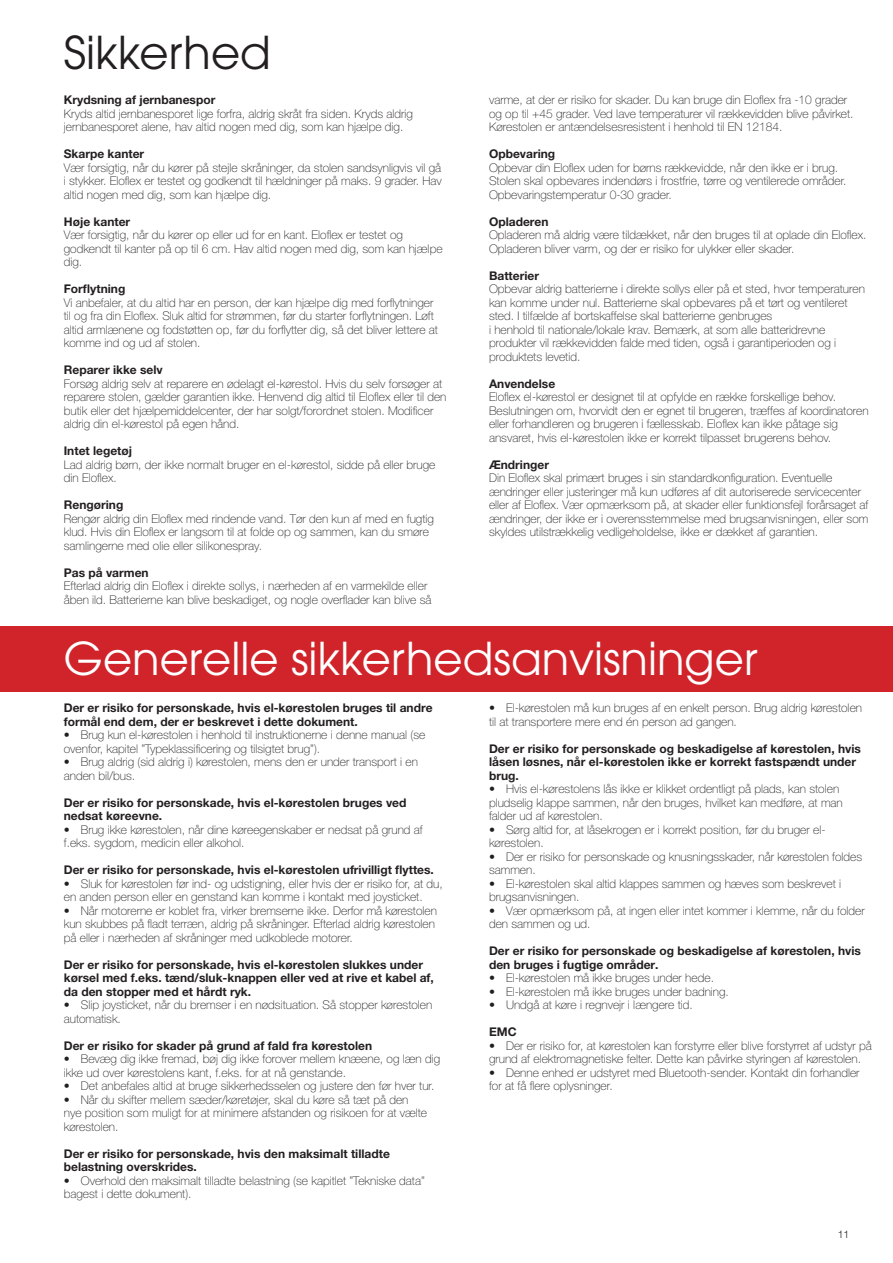
<style>
.page{position:relative;width:893px;height:1263px;background:#fff}
.page>*{position:absolute;margin:0;border:0;box-sizing:border-box;transform-origin:0 0}
.t1{font:45px "ITC Avant Garde Pro";color:#fff}
.t2{font:45px "ITC Avant Garde Pro";color:#231f20}
.Brödtext{font:100 12px/13.5px "Helvetica Neue LT Pro";color:#231f20}
.Brödtext-2{font:700 12px/13.5px "Helvetica Neue LT Pro";color:#231f20}
.t3{font:300 10.5px "Helvetica Neue";color:#231f20}
</style>
<div class="page">
<div style="left:1px;top:626px;width:892px;height:66px;background:#d1232a"></div>
<p class="t2" style="left:64px;top:24px;width:209px">Sikkerhed</p>
<p class="Brödtext-2" style="left:64px;top:93px;width:153px">Krydsning af jernbanespor</p>
<p class="Brödtext" style="left:64px;top:106px;width:351px">Kryds altid jernbanesporet lige forfra, aldrig skråt fra siden. Kryds aldrig jernbanesporet alene, hav altid nogen med dig, som kan hjælpe dig.</p>
<p class="Brödtext-2" style="left:64px;top:147px;width:82px">Skarpe kanter</p>
<p class="Brödtext" style="left:64px;top:160px;width:380px;text-align:justify">Vær forsigtig, når du kører på stejle skråninger, da stolen sandsynligvis vil gå i stykker. Eloflex er testet og godkendt til hældninger på maks. 9 grader. Hav altid nogen med dig, som kan hjælpe dig.</p>
<p class="Brödtext-2" style="left:64px;top:214px;width:68px">Høje kanter</p>
<p class="Brödtext" style="left:64px;top:228px;width:380px">Vær forsigtig, når du kører op eller ud for en kant. Eloflex er testet og godkendt til kanter på op til 6 cm. Hav altid nogen med dig, som kan hjælpe dig.</p>
<p class="Brödtext-2" style="left:64px;top:282px;width:63px">Forflytning</p>
<p class="Brödtext" style="left:64px;top:295px;width:376px">Vi anbefaler, at du altid har en person, der kan hjælpe dig med forflytninger til og fra din Eloflex. Sluk altid for strømmen, før du starter forflytningen. Løft altid armlænene og fodstøtten op, før du forflytter dig, så det bliver lettere at komme ind og ud af stolen.</p>
<p class="Brödtext-2" style="left:64px;top:363px;width:101px">Reparer ikke selv</p>
<p class="Brödtext" style="left:64px;top:376px;width:384px">Forsøg aldrig selv at reparere en ødelagt el-kørestol. Hvis du selv forsøger at reparere stolen, gælder garantien ikke. Henvend dig altid til Eloflex eller til den butik eller det hjælpemiddelcenter, der har solgt/forordnet stolen. Modificer aldrig din el-kørestol på egen hånd.</p>
<p class="Brödtext-2" style="left:64px;top:444px;width:70px">Intet legetøj</p>
<p class="Brödtext" style="left:64px;top:457px;width:373px">Lad aldrig børn, der ikke normalt bruger en el-kørestol, sidde på eller bruge din Eloflex.</p>
<p class="Brödtext-2" style="left:64px;top:498px;width:61px">Rengøring</p>
<p class="Brödtext" style="left:64px;top:511px;width:372px">Rengør aldrig din Eloflex med rindende vand. Tør den kun af med en fugtig klud. Hvis din Eloflex er langsom til at folde op og sammen, kan du smøre samlingerne med olie eller silikonespray.</p>
<p class="Brödtext-2" style="left:64px;top:565px;width:86px">Pas på varmen</p>
<p class="Brödtext" style="left:64px;top:579px;width:369px">Efterlad aldrig din Eloflex i direkte sollys, i nærheden af en varmekilde eller åben ild. Batterierne kan blive beskadiget, og nogle overflader kan blive så</p>
<p class="Brödtext" style="left:489px;top:93px;width:366px">varme, at der er risiko for skader. Du kan bruge din Eloflex fra -10 grader og op til +45 grader. Ved lave temperaturer vil rækkevidden blive påvirket.<br>Kørestolen er antændelsesresistent i henhold til EN 12184.</p>
<p class="Brödtext-2" style="left:489px;top:147px;width:68px">Opbevaring</p>
<p class="Brödtext" style="left:489px;top:160px;width:359px">Opbevar din Eloflex uden for børns rækkevidde, når den ikke er i brug.<br>Stolen skal opbevares indendørs i frostfrie, tørre og ventilerede områder.<br>Opbevaringstemperatur 0-30 grader.</p>
<p class="Brödtext-2" style="left:489px;top:214px;width:61px">Opladeren</p>
<p class="Brödtext" style="left:489px;top:228px;width:379px">Opladeren må aldrig være tildækket, når den bruges til at oplade din Eloflex.<br>Opladeren bliver varm, og der er risiko for ulykker eller skader.</p>
<p class="Brödtext-2" style="left:489px;top:268px;width:51px">Batterier</p>
<p class="Brödtext" style="left:489px;top:282px;width:377px">Opbevar aldrig batterierne i direkte sollys eller på et sted, hvor temperaturen kan komme under nul. Batterierne skal opbevares på et tørt og ventileret sted. I tilfælde af bortskaffelse skal batterierne genbruges</p>
<p class="Brödtext" style="left:489px;top:322px;width:349px">i henhold til nationale/lokale krav. Bemærk, at som alle batteridrevne produkter vil rækkevidden falde med tiden, også i garantiperioden og i produktets levetid.</p>
<p class="Brödtext-2" style="left:489px;top:376px;width:68px">Anvendelse</p>
<p class="Brödtext" style="left:489px;top:390px;width:381px">Eloflex el-kørestol er designet til at opfylde en række forskellige behov.<br>Beslutningen om, hvorvidt den er egnet til brugeren, træffes af koordinatoren eller forhandleren og brugeren i fællesskab. Eloflex kan ikke påtage sig ansvaret, hvis el-kørestolen ikke er korrekt tilpasset brugerens behov.</p>
<p class="Brödtext-2" style="left:489px;top:457px;width:61px">Ændringer</p>
<p class="Brödtext" style="left:489px;top:471px;width:381px">Din Eloflex skal primært bruges i sin standardkonfiguration. Eventuelle ændringer eller justeringer må kun udføres af dit autoriserede servicecenter eller af Eloflex. Vær opmærksom på, at skader eller funktionsfejl forårsaget af ændringer, der ikke er i overensstemmelse med brugsanvisningen, eller som skyldes utilstrækkelig vedligeholdelse, ikke er dækket af garantien.</p>
<p class="t1" style="left:64px;top:630px;width:695px">Generelle sikkerhedsanvisninger</p>
<p class="Brödtext-2" style="left:64px;top:701px;width:370px">Der er risiko for personskade, hvis el-kørestolen bruges til andre formål end dem, der er beskrevet i dette dokument.</p>
<p class="Brödtext" style="left:64px;top:728px;width:363px">• Brug kun el-kørestolen i henhold til instruktionerne i denne manual (se ovenfor, kapitel ”Typeklassificering og tilsigtet brug”).</p>
<p class="Brödtext" style="left:64px;top:755px;width:356px">• Brug aldrig (sid aldrig i) kørestolen, mens den er under transport i en anden bil/bus.</p>
<p class="Brödtext-2" style="left:64px;top:795px;width:344px">Der er risiko for personskade, hvis el-kørestolen bruges ved nedsat køreevne.</p>
<p class="Brödtext" style="left:64px;top:823px;width:360px">• Brug ikke kørestolen, når dine køreegenskaber er nedsat på grund af f.eks. sygdom, medicin eller alkohol.</p>
<p class="Brödtext-2" style="left:64px;top:863px;width:372px">Der er risiko for personskade, hvis el-kørestolen ufrivilligt flyttes.</p>
<p class="Brödtext" style="left:64px;top:877px;width:380px">• Sluk for kørestolen før ind- og udstigning, eller hvis der er risiko for, at du, en anden person eller en genstand kan komme i kontakt med joysticket.</p>
<p class="Brödtext" style="left:64px;top:904px;width:375px">• Når motorerne er koblet fra, virker bremserne ikke. Derfor må kørestolen kun skubbes på fladt terræn, aldrig på skråninger. Efterlad aldrig kørestolen på eller i nærheden af skråninger med udkoblede motorer.</p>
<p class="Brödtext-2" style="left:64px;top:957px;width:372px">Der er risiko for personskade, hvis el-kørestolen slukkes under kørsel med f.eks. tænd/sluk-knappen eller ved at rive et kabel af, da den stopper med et hårdt ryk.</p>
<p class="Brödtext" style="left:64px;top:998px;width:370px">• Slip joysticket, når du bremser i en nødsituation. Så stopper kørestolen automatisk.</p>
<p class="Brödtext-2" style="left:64px;top:1038px;width:310px">Der er risiko for skader på grund af fald fra kørestolen</p>
<p class="Brödtext" style="left:64px;top:1052px;width:378px">• Bevæg dig ikke fremad, bøj dig ikke forover mellem knæene, og læn dig ikke ud over kørestolens kant, f.eks. for at nå genstande.</p>
<p class="Brödtext" style="left:64px;top:1079px;width:372px">• Det anbefales altid at bruge sikkerhedsselen og justere den før hver tur.</p>
<p class="Brödtext" style="left:64px;top:1093px;width:365px">• Når du skifter mellem sæder/køretøjer, skal du køre så tæt på den nye position som muligt for at minimere afstanden og risikoen for at vælte kørestolen.</p>
<p class="Brödtext-2" style="left:64px;top:1146px;width:328px">Der er risiko for personskade, hvis den maksimalt tilladte belastning overskrides.</p>
<p class="Brödtext" style="left:64px;top:1174px;width:363px">• Overhold den maksimalt tilladte belastning (se kapitlet ”Tekniske data” bagest i dette dokument).</p>
<p class="Brödtext" style="left:489px;top:701px;width:375px">• El-kørestolen må kun bruges af en enkelt person. Brug aldrig kørestolen til at transportere mere end én person ad gangen.</p>
<p class="Brödtext-2" style="left:489px;top:741px;width:373px">Der er risiko for personskade og beskadigelse af kørestolen, hvis låsen løsnes, når el-kørestolen ikke er korrekt fastspændt under brug.</p>
<p class="Brödtext" style="left:489px;top:782px;width:355px">• Hvis el-kørestolens lås ikke er klikket ordentligt på plads, kan stolen pludselig klappe sammen, når den bruges, hvilket kan medføre, at man falder ud af kørestolen.</p>
<p class="Brödtext" style="left:489px;top:823px;width:338px">• Sørg altid for, at låsekrogen er i korrekt position, før du bruger el&shy;kørestolen.</p>
<p class="Brödtext" style="left:489px;top:850px;width:375px">• Der er risiko for personskade og knusningsskader, når kørestolen foldes sammen.</p>
<p class="Brödtext" style="left:489px;top:877px;width:354px">• El-kørestolen skal altid klappes sammen og hæves som beskrevet i brugsanvisningen.</p>
<p class="Brödtext" style="left:489px;top:904px;width:377px">• Vær opmærksom på, at ingen eller intet kommer i klemme, når du folder den sammen og ud.</p>
<p class="Brödtext-2" style="left:489px;top:944px;width:373px">Der er risiko for personskade og beskadigelse af kørestolen, hvis den bruges i fugtige områder.</p>
<p class="Brödtext" style="left:489px;top:971px;width:226px">• El-kørestolen må ikke bruges under hede.</p>
<p class="Brödtext" style="left:489px;top:985px;width:241px">• El-kørestolen må ikke bruges under badning.</p>
<p class="Brödtext" style="left:489px;top:998px;width:205px">• Undgå at køre i regnvejr i længere tid.</p>
<p class="Brödtext-2" style="left:489px;top:1025px;width:29px">EMC</p>
<p class="Brödtext" style="left:489px;top:1039px;width:384px">• Der er risiko for, at kørestolen kan forstyrre eller blive forstyrret af udstyr på grund af elektromagnetiske felter. Dette kan påvirke styringen af kørestolen.</p>
<p class="Brödtext" style="left:489px;top:1066px;width:372px">• Denne enhed er udstyret med Bluetooth-sender. Kontakt din forhandler for at få flere oplysninger.</p>
<p class="t3" style="left:838px;top:1226px;width:13px">11</p>
</div>
